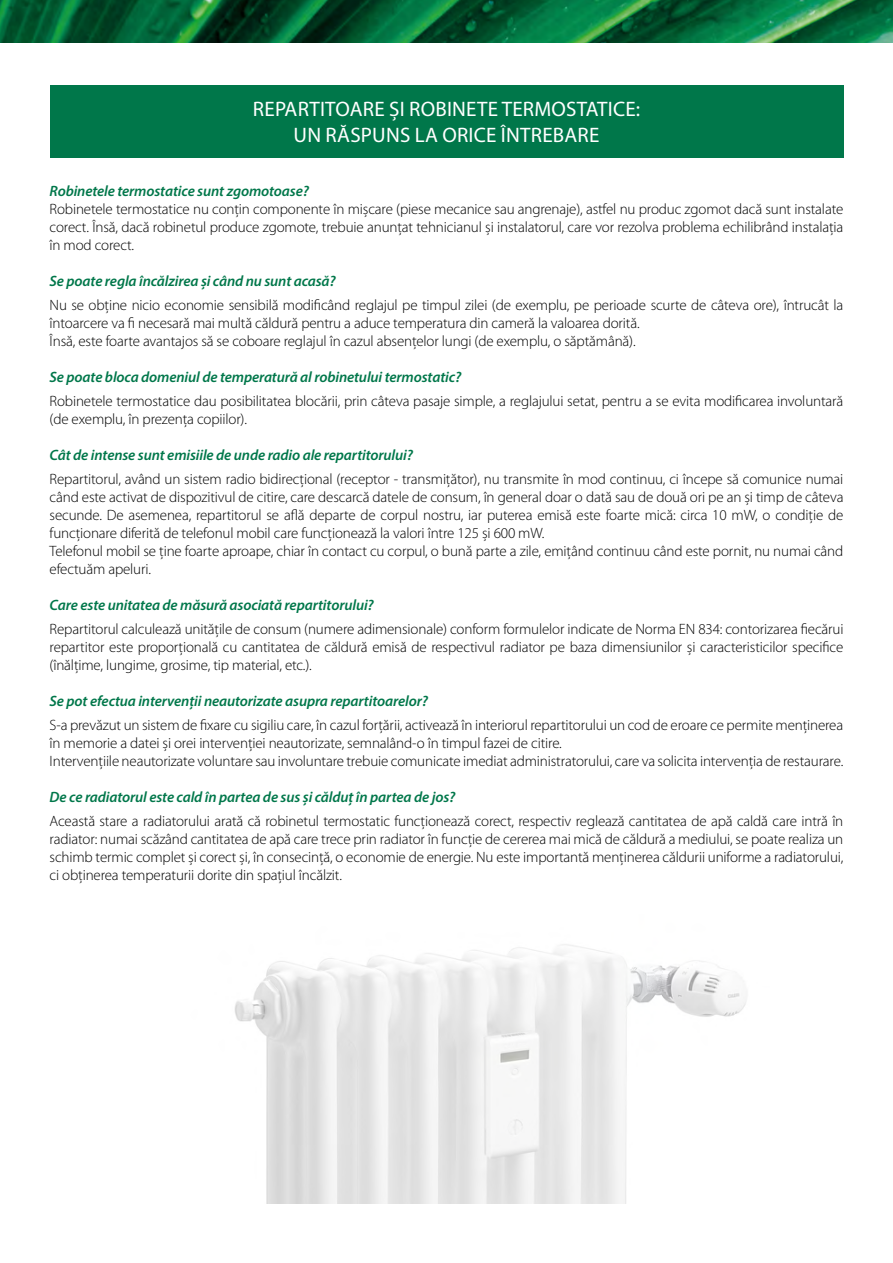
<style>
.page{position:relative;width:893px;height:1263px;background:#fff}
.page>*{position:absolute;margin:0;border:0;box-sizing:border-box;transform-origin:0 0}
.t1{font:21px/25.2px "Myriad Pro";letter-spacing:.01em;color:#fff;text-align:center}
.t2{font:300 15px/18px "Myriad Pro";letter-spacing:-.01em;color:#000}
.t3{font:italic 600 15px "Myriad Pro";letter-spacing:-.01em;color:#00774a}
</style>
<div class="page">
<img style="left:234px;top:944px;width:512px;height:259px">
<div style="left:50px;top:85px;width:793px;height:72px;background:#00774a"></div>
<img style="left:0;top:0;width:893px;height:43px">
<h1 class="t1" style="left:253px;top:96px;width:389px">REPARTITOARE ȘI ROBINETE TERMOSTATICE:<br>UN RĂSPUNS LA ORICE ÎNTREBARE</h1>
<p class="t3" style="left:50px;top:182px;width:261px">Robinetele termostatice sunt zgomotoase?</p>
<p class="t2" style="left:50px;top:200px;width:795px;text-align:justify">Robinetele termostatice nu conțin componente în mișcare (piese mecanice sau angrenaje), astfel nu produc zgomot dacă sunt instalate corect. Însă, dacă robinetul produce zgomote, trebuie anunțat tehnicianul și instalatorul, care vor rezolva problema echilibrând instalația în mod corect.</p>
<p class="t3" style="left:50px;top:272px;width:288px">Se poate regla încălzirea și când nu sunt acasă?</p>
<p class="t2" style="left:50px;top:296px;width:795px">Nu se obține nicio economie sensibilă modificând reglajul pe timpul zilei (de exemplu, pe perioade scurte de câteva ore), întrucât la întoarcere va fi necesară mai multă căldură pentru a aduce temperatura din cameră la valoarea dorită.<br>Însă, este foarte avantajos să se coboare reglajul în cazul absențelor lungi (de exemplu, o săptămână).</p>
<p class="t3" style="left:50px;top:368px;width:413px">Se poate bloca domeniul de temperatură al robinetului termostatic?</p>
<p class="t2" style="left:50px;top:392px;width:795px">Robinetele termostatice dau posibilitatea blocării, prin câteva pasaje simple, a reglajului setat, pentru a se evita modificarea involuntară (de exemplu, în prezența copiilor).</p>
<p class="t3" style="left:50px;top:446px;width:365px">Cât de intense sunt emisiile de unde radio ale repartitorului?</p>
<p class="t2" style="left:50px;top:470px;width:795px">Repartitorul, având un sistem radio bidirecțional (receptor - transmițător), nu transmite în mod continuu, ci începe să comunice numai când este activat de dispozitivul de citire, care descarcă datele de consum, în general doar o dată sau de două ori pe an și timp de câteva secunde. De asemenea, repartitorul se află departe de corpul nostru, iar puterea emisă este foarte mică: circa 10 mW, o condiție de funcționare diferită de telefonul mobil care funcționează la valori între 125 și 600 mW.<br>Telefonul mobil se ține foarte aproape, chiar în contact cu corpul, o bună parte a zile, emițând continuu când este pornit, nu numai când efectuăm apeluri.</p>
<p class="t3" style="left:50px;top:596px;width:326px">Care este unitatea de măsură asociată repartitorului?</p>
<p class="t2" style="left:50px;top:620px;width:795px;text-align:justify">Repartitorul calculează unitățile de consum (numere adimensionale) conform formulelor indicate de Norma EN 834: contorizarea fiecărui repartitor este proporțională cu cantitatea de căldură emisă de respectivul radiator pe baza dimensiunilor și caracteristicilor specifice (înălțime, lungime, grosime, tip material, etc.).</p>
<p class="t3" style="left:50px;top:692px;width:380px">Se pot efectua intervenții neautorizate asupra repartitoarelor?</p>
<p class="t2" style="left:50px;top:716px;width:795px">S-a prevăzut un sistem de fixare cu sigiliu care, în cazul forțării, activează în interiorul repartitorului un cod de eroare ce permite menținerea în memorie a datei și orei intervenției neautorizate, semnalând-o în timpul fazei de citire.<br>Intervențiile neautorizate voluntare sau involuntare trebuie comunicate imediat administratorului, care va solicita intervenția de restaurare.</p>
<p class="t3" style="left:50px;top:788px;width:407px">De ce radiatorul este cald în partea de sus și călduț în partea de jos?</p>
<p class="t2" style="left:50px;top:812px;width:795px;text-align:justify">Această stare a radiatorului arată că robinetul termostatic funcționează corect, respectiv reglează cantitatea de apă caldă care intră în radiator: numai scăzând cantitatea de apă care trece prin radiator în funcție de cererea mai mică de căldură a mediului, se poate realiza un schimb termic complet și corect și, în consecință, o economie de energie. Nu este importantă menținerea căldurii uniforme a radiatorului, ci obținerea temperaturii dorite din spațiul încălzit.</p>
</div>
